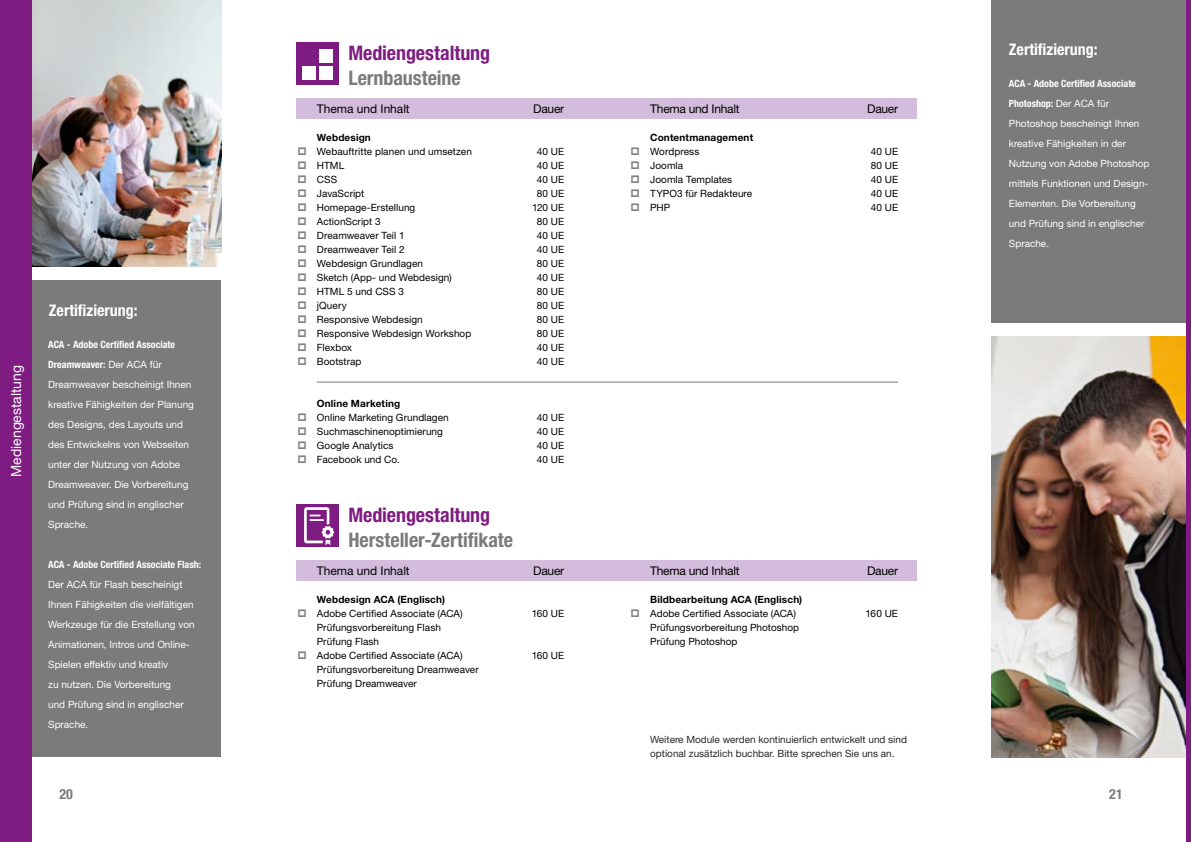
<style>
.page{position:relative;width:1191px;height:842px;background:#fff}
.page>*{position:absolute;margin:0;border:0;box-sizing:border-box;transform-origin:0 0}
.t1{font:700 condensed 20px "Helvetica Neue LT";color:#7a7b7a}
.t2{font:700 condensed 20px "Helvetica Neue LT";letter-spacing:-.005em;color:#7e1c81}
.t3{font:700 condensed 16px "Helvetica Neue LT";color:#fff}
.t4{font:14px "Helvetica Neue LT";letter-spacing:-.005em;color:#fff}
.t5{font:700 condensed 14px "Helvetica Neue LT";color:#7a7b7a}
.t6{font:12px "Helvetica Neue LT";letter-spacing:-.02em;color:#000}
.t7{font:10px/14px "Helvetica Neue LT";letter-spacing:.005em;color:#000}
.t8{font:10px/20px "Helvetica Neue LT";color:#fff}
.t9{font:10px/14px "Helvetica Neue LT";color:#272726}
.t10{font:700 10px "Helvetica Neue LT";letter-spacing:.015em;color:#000}
.t11{font:700 condensed 10px "Helvetica Neue LT";color:#fff}
.s1{font-weight:700;font-stretch:condensed}
</style>
<div class="page">
<img style="left:992px;top:337px;width:194px;height:420px">
<img style="left:31px;top:0;width:190px;height:267px">
<div style="left:15px;top:281px;width:206px;height:476px;background:#7a7b7a"></div>
<div style="left:296px;top:99px;width:621px;height:20px;background:#d4bddc"></div>
<div style="left:296px;top:561px;width:621px;height:20px;background:#d4bddc"></div>
<div style="left:0;top:0;width:31px;height:842px;background:#7e1c81"></div>
<div style="left:992px;top:0;width:199px;height:323px;background:#7a7b7a"></div>
<hr style="left:317px;top:382px;width:581px;height:1px;background:#7a7b7a">
<div style="left:296px;top:505px;width:42px;height:42px;background:#7e1c81"></div>
<svg style="left:304px;top:507px;width:30px;height:38px"></svg>
<div style="left:1186px;top:0;width:5px;height:842px;background:#7e1c81"></div>
<div style="left:296px;top:43px;width:43px;height:42px;background:#7e1c81"></div>
<div style="left:303px;top:66px;width:13px;height:13px;background:#fff"></div>
<div style="left:320px;top:66px;width:13px;height:13px;background:#fff"></div>
<div style="left:320px;top:49px;width:13px;height:13px;background:#fff"></div>
<h3 class="t4" style="left:8px;top:477px;width:113px;rotate:-90deg">Mediengestaltung</h3>
<h2 class="t3" style="left:49px;top:300px;width:90px">Zertifizierung:</h2>
<p class="t8" style="left:48px;top:335px;width:147px"><span class="s1">ACA - Adobe Certified Associate<br>Dreamweaver:</span> Der ACA für<br>Dreamweaver bescheinigt Ihnen kreative Fähigkeiten der Planung des Designs, des Layouts und des Entwickelns von Webseiten unter der Nutzung von Adobe<br>Dreamweaver. Die Vorbereitung und Prüfung sind in englischer<br>Sprache.</p>
<p class="t11" style="left:48px;top:559px;width:155px">ACA - Adobe Certified Associate Flash:</p>
<p class="t8" style="left:48px;top:575px;width:148px">Der ACA für Flash bescheinigt<br>Ihnen Fähigkeiten die vielfältigen<br>Werkzeuge für die Erstellung von<br>Animationen, Intros und Online-<br>Spielen effektiv und kreativ<br>zu nutzen. Die Vorbereitung<br>und Prüfung sind in englischer<br>Sprache.</p>
<h1 class="t2" style="left:348px;top:41px;width:143px">Mediengestaltung</h1>
<h1 class="t1" style="left:348px;top:66px;width:114px">Lernbausteine</h1>
<p class="t6" style="left:317px;top:101px;width:94px">Thema und Inhalt</p>
<p class="t10" style="left:317px;top:131px;width:56px">Webdesign</p>
<p class="t7" style="left:317px;top:144px;width:156px">Webauftritte planen und umsetzen<br>HTML<br>CSS<br>JavaScript<br>Homepage-Erstellung<br>ActionScript 3<br>Dreamweaver Teil 1<br>Dreamweaver Teil 2<br>Webdesign Grundlagen<br>Sketch (App- und Webdesign)<br>HTML 5 und CSS 3<br>jQuery<br>Responsive Webdesign<br>Responsive Webdesign Workshop<br>Flexbox<br>Bootstrap</p>
<p class="t10" style="left:317px;top:397px;width:85px">Online Marketing</p>
<p class="t7" style="left:317px;top:410px;width:133px">Online Marketing Grundlagen<br>Suchmaschinenoptimierung<br>Google Analytics<br>Facebook und Co.</p>
<h1 class="t2" style="left:348px;top:503px;width:143px">Mediengestaltung</h1>
<h1 class="t1" style="left:348px;top:528px;width:166px">Hersteller-Zertifikate</h1>
<p class="t6" style="left:317px;top:563px;width:94px">Thema und Inhalt</p>
<p class="t10" style="left:317px;top:593px;width:130px">Webdesign ACA (Englisch)</p>
<p class="t7" style="left:317px;top:606px;width:163px">Adobe Certified Associate (ACA)<br>Prüfungsvorbereitung Flash<br>Prüfung Flash<br>Adobe Certified Associate (ACA)<br>Prüfungsvorbereitung Dreamweaver<br>Prüfung Dreamweaver</p>
<p class="t6" style="left:533px;top:101px;width:32px">Dauer</p>
<p class="t7" style="left:532px;top:144px;width:34px;text-align:center">40 UE<br>40 UE<br>40 UE<br>80 UE<br>120 UE<br>80 UE<br>40 UE<br>40 UE<br>80 UE<br>40 UE<br>80 UE<br>80 UE<br>80 UE<br>80 UE<br>40 UE<br>40 UE</p>
<p class="t7" style="left:537px;top:410px;width:29px;text-align:justify">40 UE 40 UE 40 UE 40 UE</p>
<p class="t6" style="left:533px;top:563px;width:32px">Dauer</p>
<p class="t7" style="left:532px;top:606px;width:34px">160 UE</p>
<p class="t7" style="left:532px;top:648px;width:34px">160 UE</p>
<p class="t6" style="left:650px;top:101px;width:91px">Thema und Inhalt</p>
<p class="t10" style="left:650px;top:131px;width:104px">Contentmanagement</p>
<p class="t7" style="left:650px;top:144px;width:104px">Wordpress<br>Joomla<br>Joomla Templates<br>TYPO3 für Redakteure<br>PHP</p>
<p class="t6" style="left:867px;top:101px;width:32px">Dauer</p>
<p class="t7" style="left:870px;top:144px;width:29px;text-align:justify">40 UE 80 UE 40 UE 40 UE 40 UE</p>
<p class="t6" style="left:650px;top:563px;width:91px">Thema und Inhalt</p>
<p class="t10" style="left:650px;top:593px;width:153px">Bildbearbeitung ACA (Englisch)</p>
<p class="t7" style="left:650px;top:606px;width:150px">Adobe Certified Associate (ACA)<br>Prüfungsvorbereitung Photoshop<br>Prüfung Photoshop</p>
<p class="t6" style="left:867px;top:563px;width:32px">Dauer</p>
<p class="t7" style="left:865px;top:606px;width:34px">160 UE</p>
<p class="t9" style="left:650px;top:732px;width:258px">Weitere Module werden kontinuierlich entwickelt und sind optional zusätzlich buchbar. Bitte sprechen Sie uns an.</p>
<h2 class="t3" style="left:1009px;top:39px;width:90px">Zertifizierung:</h2>
<p class="t8" style="left:1009px;top:73px;width:142px"><span class="s1">ACA - Adobe Certified Associate<br>Photoshop:</span> Der ACA für<br>Photoshop bescheinigt Ihnen kreative Fähigkeiten in der<br>Nutzung von Adobe Photoshop mittels Funktionen und Design-<br>Elementen. Die Vorbereitung und Prüfung sind in englischer<br>Sprache.</p>
<h3 class="t5" style="left:60px;top:785px;width:15px">20</h3>
<h3 class="t5" style="left:1109px;top:785px;width:15px">21</h3>
</div>
